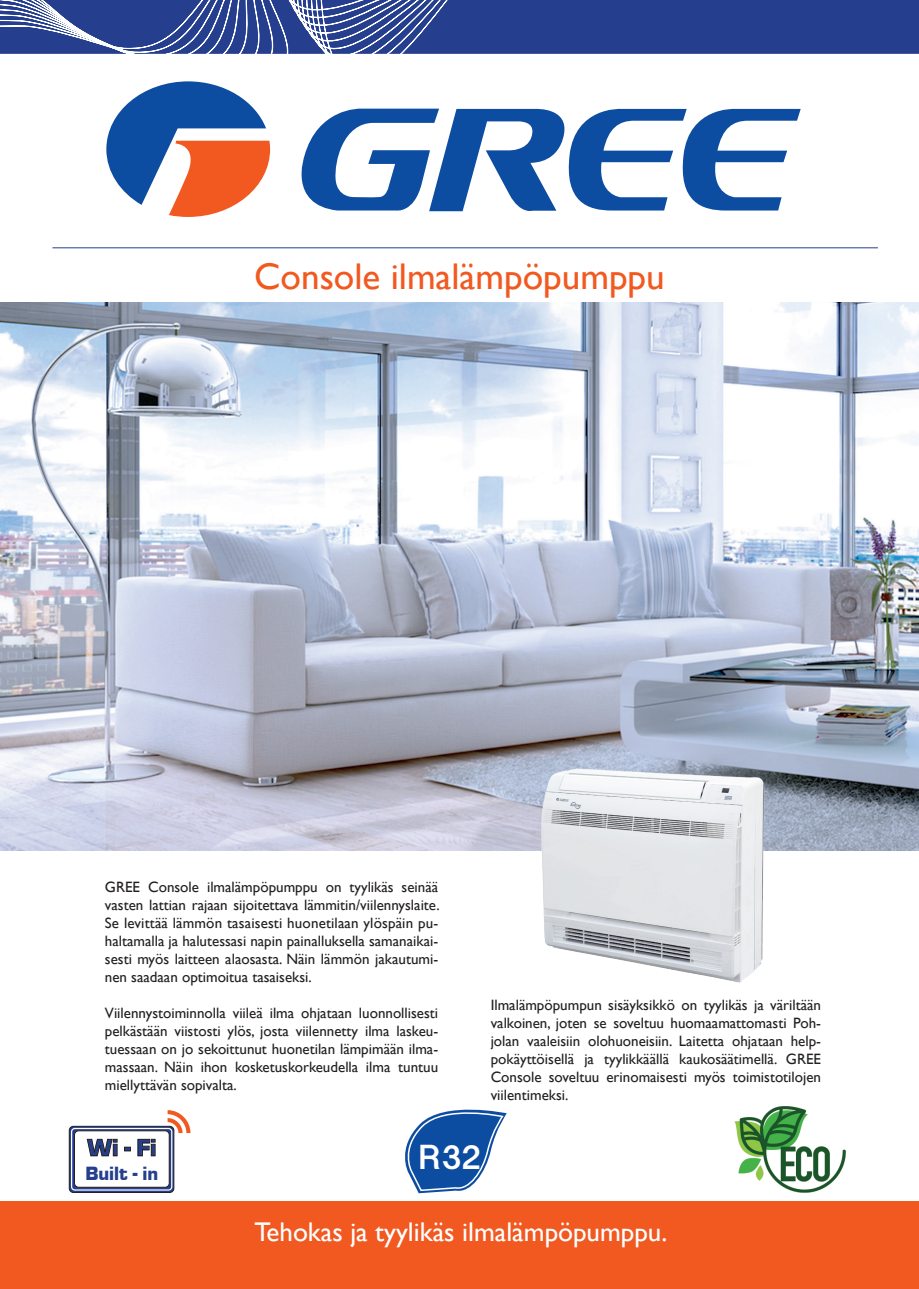
<style>
.page{position:relative;width:919px;height:1289px;background:#fff}
.page>*{position:absolute;margin:0;border:0;box-sizing:border-box;transform-origin:0 0}
.t1{font:37.2px "Gill Sans";color:#f15921}
.t2{font:700 33px "Telugu Sangam MN";color:#fff}
.t3{font:27px "Gill Sans";color:#fff}
.t4{font:24.75px "Eurostile T Blac";color:#253f8e}
.t5{font:19.8px "Eurostile T Blac";color:#253f8e}
.t6{font:15px/18px "Gill Sans";color:#231f20;text-align:justify}
</style>
<div class="page">
<img style="left:0;top:302px;width:918px;height:548px">
<div style="left:0;top:1201px;width:918px;height:87px;background:#f15921"></div>
<div style="left:800px;top:0;width:118px;height:54px;background:#253f8e"></div>
<hr style="left:52px;top:247px;width:825px;height:1px;background:#253f8e">
<svg style="left:0;top:0;width:800px;height:217px"></svg>
<img style="left:530px;top:755px;width:248px;height:228px">
<svg style="left:405px;top:1109px;width:102px;height:84px"></svg>
<img style="left:734px;top:1106px;width:112px;height:87px">
<svg style="left:167px;top:1110px;width:23px;height:22px"></svg>
<svg style="left:69px;top:1126px;width:105px;height:66px"></svg>
<div style="left:69px;top:1126px;width:105px;height:66px;border:1px solid #231f20;border-radius:4px"></div>
<div style="left:74px;top:1130px;width:95px;height:57px;background:#fff;border-radius:4px"></div>
<div style="left:74px;top:1130px;width:95px;height:57px;border:1px solid #231f20;border-radius:4px"></div>
<svg style="left:87px;top:1138px;width:30px;height:18px"></svg>
<div style="left:113px;top:1143px;width:4px;height:12px;border:1px solid #231f20"></div>
<svg style="left:124px;top:1146px;width:7px;height:5px"></svg>
<svg style="left:137px;top:1138px;width:18px;height:18px"></svg>
<div style="left:151px;top:1143px;width:4px;height:12px;border:1px solid #231f20"></div>
<div style="left:71px;top:1127px;width:101px;height:63px;border:1px solid #fff;border-radius:3px"></div>
<h1 class="t1" style="left:254px;top:255px;width:412px">Console ilmalämpöpumppu</h1>
<p class="t6" style="left:105px;top:877px;width:336px">GREE Console ilmalämpöpumppu on tyylikäs seinää vasten lattian rajaan sijoitettava lämmitin/viilennyslaite.<br>Se levittää lämmön tasaisesti huonetilaan ylöspäin pu&shy;haltamalla ja halutessasi napin painalluksella samanaikai&shy;sesti myös laitteen alaosasta. Näin lämmön jakautumi&shy;nen saadaan optimoitua tasaiseksi.</p>
<p class="t6" style="left:105px;top:1003px;width:335px">Viilennystoiminnolla viileä ilma ohjataan luonnollisesti pelkästään viistosti ylös, josta viilennetty ilma laskeu&shy;tuessaan on jo sekoittunut huonetilan lämpimään ilma&shy;massaan. Näin ihon kosketuskorkeudella ilma tuntuu miellyttävän sopivalta.</p>
<p class="t6" style="left:490px;top:995px;width:332px">Ilmalämpöpumpun sisäyksikkö on tyylikäs ja väriltään valkoinen, joten se soveltuu huomaamattomasti Poh&shy;jolan vaaleisiin olohuoneisiin. Laitetta ohjataan help&shy;pokäyttöisellä ja tyylikkäällä kaukosäätimellä. GREE Console soveltuu erinomaisesti myös toimistotilojen viilentimeksi.</p>
<h3 class="t4" style="left:87px;top:1133px;width:70px">Wi - Fi</h3>
<h3 class="t5" style="left:85px;top:1162px;width:74px">Built - in</h3>
<h2 class="t2" style="left:417px;top:1137px;width:65px">R32</h2>
<h3 class="t3" style="left:254px;top:1215px;width:414px">Tehokas ja tyylikäs ilmalämpöpumppu.</h3>
</div>
